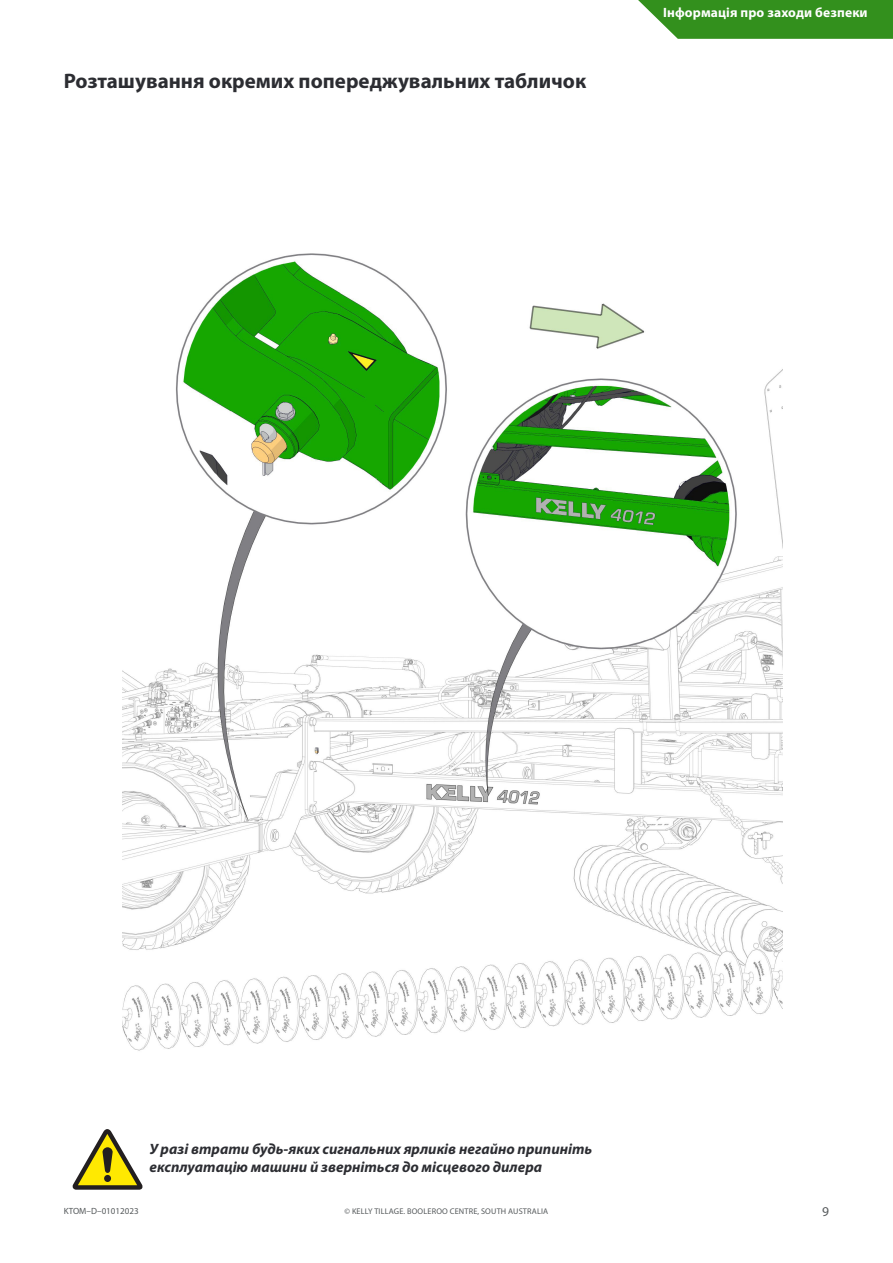
<style>
.page{position:relative;width:893px;height:1263px;background:#fff}
.page>*{position:absolute;margin:0;border:0;box-sizing:border-box;transform-origin:0 0}
.Body_Sub_Headings{font:700 21px "Myriad Pro";color:#2c2d32}
.t1{font:italic 700 15px/18px "Myriad Pro";color:#2c2d32}
.t2{font:700 13.5px "Myriad Pro";letter-spacing:.01em;color:#fff}
.t3{font:13.5px "Myriad Pro";color:#565a5c}
.t4{font:9px "Myriad Pro";color:#565a5c}
.t5{font:8.25px "Myriad Pro";letter-spacing:.02em;color:#565a5c}
</style>
<div class="page">
<svg style="left:638px;top:0;width:255px;height:39px;background:#43992f"></svg>
<img style="left:123px;top:253px;width:660px;height:798px">
<svg style="left:72px;top:1129px;width:71px;height:61px"></svg>
<p class="Body_Sub_Headings" style="left:64px;top:68px;width:524px">Розташування окремих попереджувальних табличок</p>
<p class="t2" style="left:663px;top:3px;width:206px">Інформація про заходи безпеки</p>
<p class="t1" style="left:150px;top:1139px;width:444px">У разі втрати будь-яких сигнальних ярликів негайно припиніть експлуатацію машини й зверніться до місцевого дилера</p>
<p class="t4" style="left:64px;top:1206px;width:76px">KTOM–D–01012023</p>
<p class="t5" style="left:345px;top:1206px;width:205px">© KELLY TILLAGE. BOOLEROO CENTRE, SOUTH AUSTRALIA</p>
<p class="t3" style="left:822px;top:1203px;width:8px">9</p>
</div>
